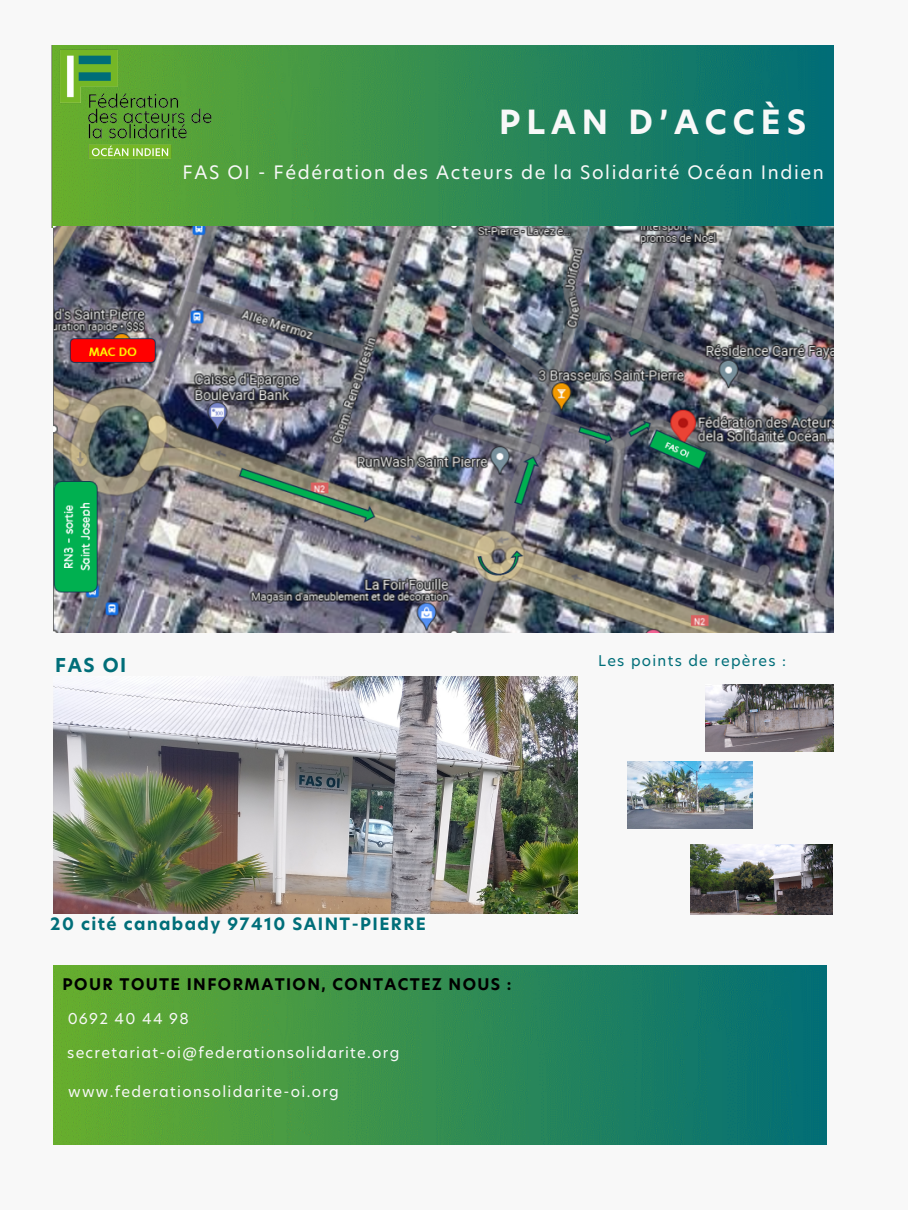
<style>
.page{position:relative;width:908px;height:1210px;background:#fff}
.page>*{position:absolute;margin:0;border:0;box-sizing:border-box;transform-origin:0 0}
.t1{font:700 32.65px "Hero New";letter-spacing:.185em;color:#f8f8f8}
.t2{font:700 18.79px "Hero New";color:#006e79}
.t3{font:18.2px "Hero New";letter-spacing:.085em;color:#f8f8f8}
.t4{font:700 16.7px "Hero New";letter-spacing:.085em;color:#006e79}
.t5{font:700 15.75px "Hero New";letter-spacing:.085em;color:#000}
.t6{font:14.7px "Hero New";letter-spacing:.085em;color:#f8f8f8}
.t7{font:14.6px "Hero New";letter-spacing:.085em;color:#006e79}
</style>
<div class="page">
<div style="left:0;top:0;width:907px;height:1210px;background:#f8f8f8"></div>
<img style="left:52px;top:46px;width:781px;height:586px">
<img style="left:58px;top:46px;width:156px;height:116px">
<img style="left:53px;top:965px;width:773px;height:179px">
<img style="left:705px;top:685px;width:127px;height:67px">
<img style="left:627px;top:761px;width:125px;height:68px">
<img style="left:690px;top:844px;width:141px;height:70px">
<img style="left:53px;top:677px;width:524px;height:236px">
<p class="t1" style="left:499px;top:99px;width:308px">PLAN D’ACCÈS</p>
<p class="t3" style="left:182px;top:160px;width:642px">FAS OI - Fédération des Acteurs de la Solidarité Océan Indien</p>
<p class="t2" style="left:55px;top:652px;width:73px">FAS OI</p>
<p class="t7" style="left:598px;top:650px;width:189px">Les points de repères :</p>
<p class="t4" style="left:50px;top:912px;width:377px">20 cité canabady 97410 SAINT-PIERRE</p>
<p class="t5" style="left:63px;top:973px;width:450px">POUR TOUTE INFORMATION, CONTACTEZ NOUS :</p>
<p class="t6" style="left:68px;top:1008px;width:122px">0692 40 44 98</p>
<p class="t6" style="left:67px;top:1043px;width:333px">secretariat-oi@federationsolidarite.org</p>
<p class="t6" style="left:68px;top:1081px;width:272px">www.federationsolidarite-oi.org</p>
</div>
